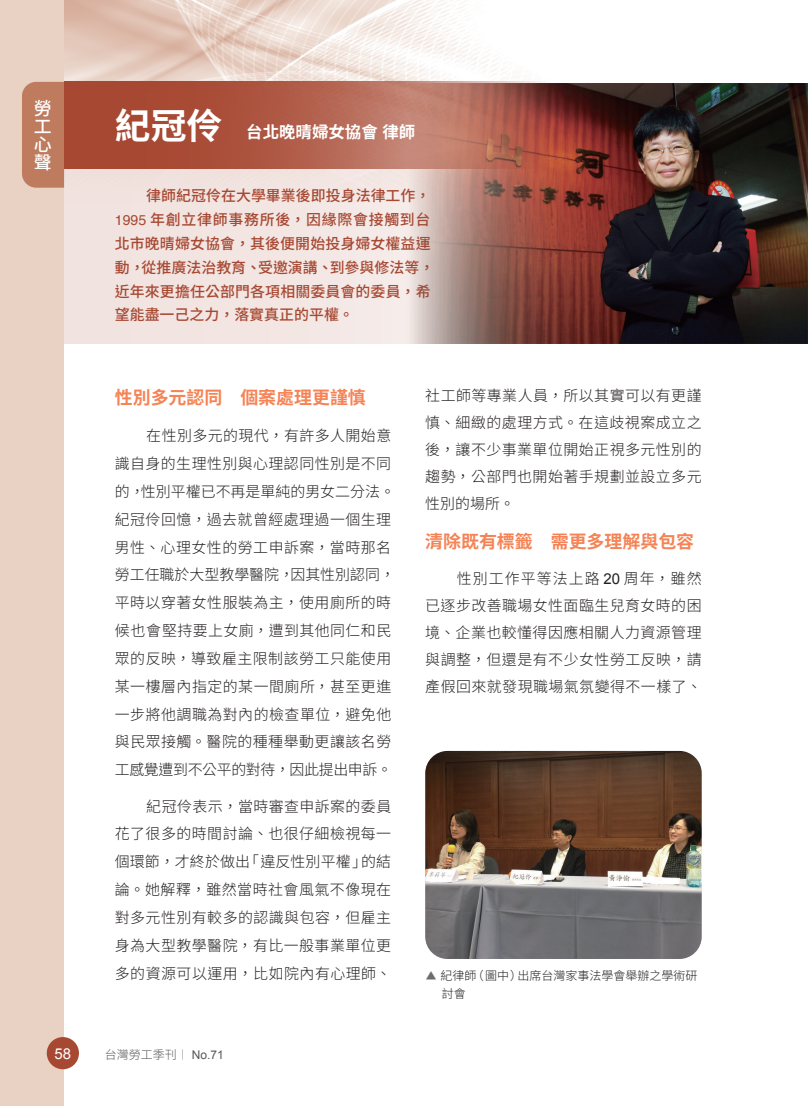
<style>
.page{position:relative;width:808px;height:1106px;background:#fff}
.page>*{position:absolute;margin:0;border:0;box-sizing:border-box;transform-origin:0 0}
.段落樣式3{font:700 18px "Noto Sans CJ Ktc";color:#f58355}
.t1{font:500 18px/18px "Noto Sans CJ Ktc";color:#fff;text-align:justify}
.壹{font:700 16.5px "Noto Sans CJ Ktc";color:#fff}
.N內文{font:300 15px/27.9px "Noto Sans CJ Ktc";letter-spacing:.03em;color:#231f20;text-align:justify}
.N內文-2{font:500 15px/23.9px "Noto Sans CJ Ktc";letter-spacing:.005em;color:#a74832}
.t2{font:15px "Arial";color:#fff}
.N內文-3{font:300 12px/18px "Noto Sans CJ Ktc";color:#231f20}
.t3{font:300 12px "Noto Sans CJ Ktc";color:#57585a}
.s1{font-size:35.85px}
.s2{font-family:"Helvetica";font-weight:400;font-size:14.25px}
.s3{font-family:"Arial";font-weight:400}
.s4{font-family:"Adobe Ming Std";color:#6c6d70}
.s5{font-family:"Adobe Ming Std"}
</style>
<div class="page">
<img style="left:64px;top:0;width:479px;height:82px">
<div style="left:0;top:0;width:64px;height:1106px;background:#e9d1c3"></div>
<div style="left:22px;top:82px;width:42px;height:106px;background:#be7b5e"></div>
<div style="left:47px;top:1037px;width:32px;height:32px;background:#a74832;border-radius:50%"></div>
<div style="left:64px;top:82px;width:531px;height:262px;background:#f2e5e2"></div>
<img style="left:414px;top:83px;width:394px;height:261px">
<img style="left:425px;top:751px;width:277px;height:208px">
<svg style="left:64px;top:82px;width:484px;height:87px;background:#b05e4b"></svg>
<p class="t1" style="left:34px;top:99px;width:19px">勞工心聲</p>
<p class="壹" style="left:115px;top:122px;width:302px"><span class="s1">紀冠伶</span> 台北晚晴婦女協會律師</p>
<p class="N內文-2" style="left:115px;top:184px;width:321px;text-indent:32px">律師紀冠伶在大學畢業後即投身法律工作，<br><span class="s2">1995</span> 年創立律師事務所後，因緣際會接觸到台北市晚晴婦女協會，其後便開始投身婦女權益運動，從推廣法治教育、受邀演講、到參與修法等，近年來更擔任公部門各項相關委員會的委員，希望能盡一己之力，落實真正的平權。</p>
<p class="段落樣式3" style="left:115px;top:387px;width:253px">性別多元認同 個案處理更謹慎</p>
<p class="N內文" style="left:115px;top:422px;width:282px;text-align:left;text-indent:32px">在性別多元的現代，有許多人開始意識自身的生理性別與心理認同性別是不同的，性別平權已不再是單純的男女二分法。紀冠伶回憶，過去就曾經處理過一個生理男性、心理女性的勞工申訴案，當時那名勞工任職於大型教學醫院，因其性別認同，平時以穿著女性服裝為主，使用廁所的時候也會堅持要上女廁，遭到其他同仁和民眾的反映，導致雇主限制該勞工只能使用某一樓層內指定的某一間廁所，甚至更進一步將他調職為對內的檢查單位，避免他與民眾接觸。醫院的種種舉動更讓該名勞工感覺遭到不公平的對待，因此提出申訴。</p>
<p class="N內文" style="left:115px;top:792px;width:278px;text-indent:32px">紀冠伶表示，當時審查申訴案的委員花了很多的時間討論、也很仔細檢視每一個環節，才終於做出「違反性別平權」的結論。她解釋，雖然當時社會風氣不像現在對多元性別有較多的認識與包容，但雇主身為大型教學醫院，有比一般事業單位更多的資源可以運用，比如院內有心理師、</p>
<p class="N內文" style="left:425px;top:382px;width:278px;line-height:27px">社工師等專業人員，所以其實可以有更謹慎、細緻的處理方式。在這歧視案成立之後，讓不少事業單位開始正視多元性別的趨勢，公部門也開始著手規劃並設立多元性別的場所。</p>
<p class="段落樣式3" style="left:425px;top:531px;width:270px">清除既有標籤 需更多理解與包容</p>
<p class="N內文" style="left:425px;top:565px;width:278px;line-height:27px;text-indent:32px">性別工作平等法上路 <span class="s3">20</span> 周年，雖然已逐步改善職場女性面臨生兒育女時的困境、企業也較懂得因應相關人力資源管理與調整，但還是有不少女性勞工反映，請產假回來就發現職場氣氛變得不一樣了、</p>
<p class="N內文-3" style="left:442px;top:967px;width:257px;text-indent:-16px"><span class="s4">▲</span> 紀律師（圖中）出席台灣家事法學會舉辦之學術研討會</p>
<p class="t2" style="left:54px;top:1043px;width:18px">58</p>
<p class="t3" style="left:105px;top:1047px;width:121px">台灣勞工季刊<span class="s5">｜</span> <span class="s3">No.71</span></p>
</div>
